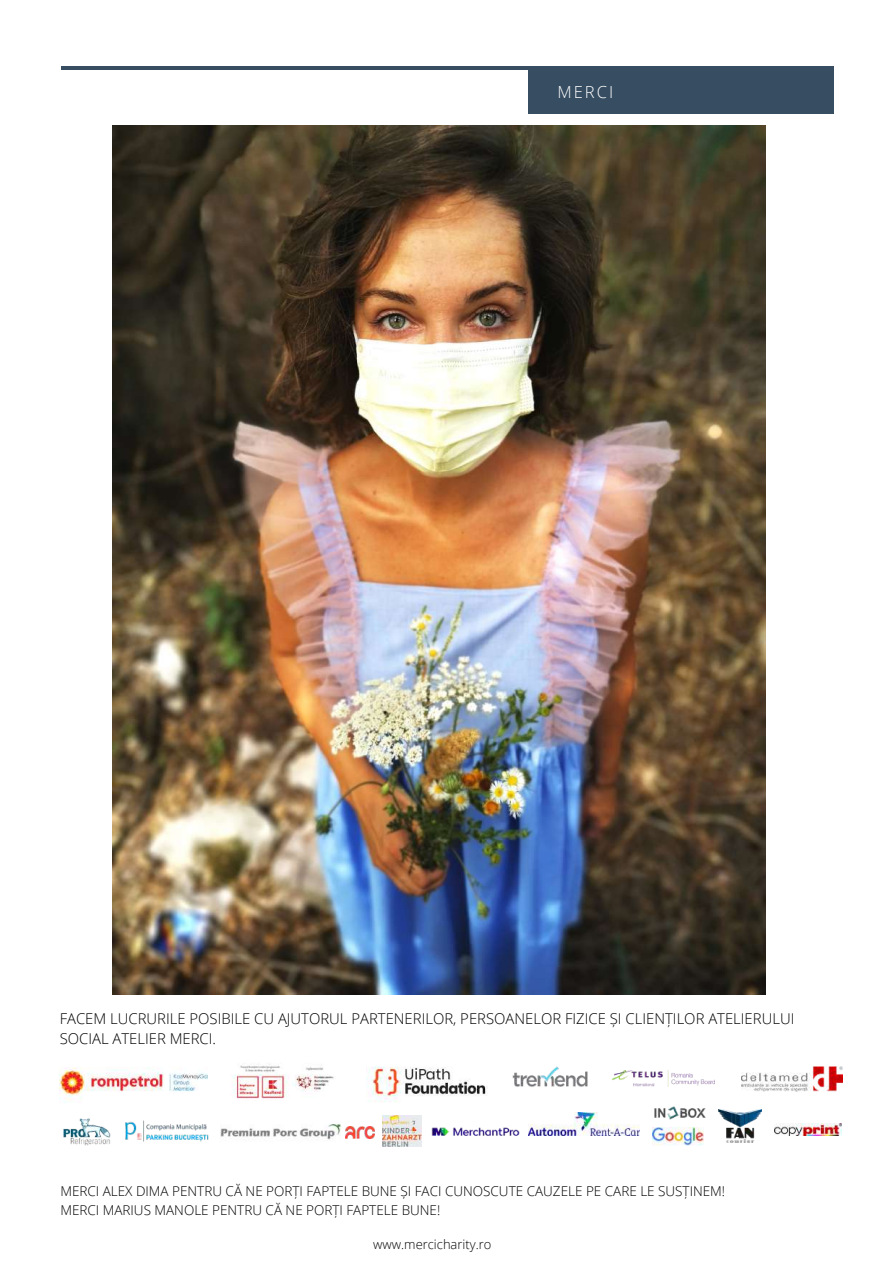
<style>
.page{position:relative;width:894px;height:1264px;background:#fff}
.page>*{position:absolute;margin:0;border:0;box-sizing:border-box;transform-origin:0 0}
.t1{font:300 16.5px "Open Sans";letter-spacing:.12em;color:#fff}
.t2{font:300 14.85px/20px "Open Sans";color:#000}
.t3{font:300 13.5px/18.3px "Open Sans";color:#000}
.t4{font:300 12.9px "Open Sans";color:#000}
</style>
<div class="page">
<hr style="left:61px;top:66px;width:771px;height:4px;background:#364d62">
<div style="left:528px;top:66px;width:305px;height:48px;background:#364d62"></div>
<img style="left:113px;top:125px;width:652px;height:869px">
<img style="left:60px;top:1067px;width:148px;height:36px">
<img style="left:366px;top:1066px;width:120px;height:36px">
<img style="left:512px;top:1066px;width:76px;height:21px">
<img style="left:63px;top:1118px;width:48px;height:27px">
<img style="left:612px;top:1070px;width:102px;height:16px">
<img style="left:233px;top:1064px;width:108px;height:68px">
<img style="left:125px;top:1120px;width:84px;height:22px">
<img style="left:741px;top:1066px;width:101px;height:25px">
<img style="left:220px;top:1100px;width:120px;height:40px">
<img style="left:345px;top:1126px;width:29px;height:12px">
<img style="left:382px;top:1115px;width:39px;height:31px">
<img style="left:431px;top:1127px;width:88px;height:9px">
<img style="left:528px;top:1112px;width:111px;height:23px">
<img style="left:654px;top:1106px;width:52px;height:14px">
<img style="left:652px;top:1127px;width:51px;height:18px">
<img style="left:718px;top:1109px;width:42px;height:33px">
<img style="left:774px;top:1123px;width:67px;height:12px">
<p class="t1" style="left:557px;top:80px;width:57px">MERCI</p>
<p class="t2" style="left:60px;top:1007px;width:736px">FACEM LUCRURILE POSIBILE CU AJUTORUL PARTENERILOR, PERSOANELOR FIZICE ȘI CLIENȚILOR ATELIERULUI<br>SOCIAL ATELIER MERCI.</p>
<p class="t3" style="left:60px;top:1181px;width:666px">MERCI ALEX DIMA PENTRU CĂ NE PORȚI FAPTELE BUNE ȘI FACI CUNOSCUTE CAUZELE PE CARE LE SUSȚINEM!<br>MERCI MARIUS MANOLE PENTRU CĂ NE PORȚI FAPTELE BUNE!</p>
<p class="t4" style="left:373px;top:1235px;width:120px">www.mercicharity.ro</p>
</div>
